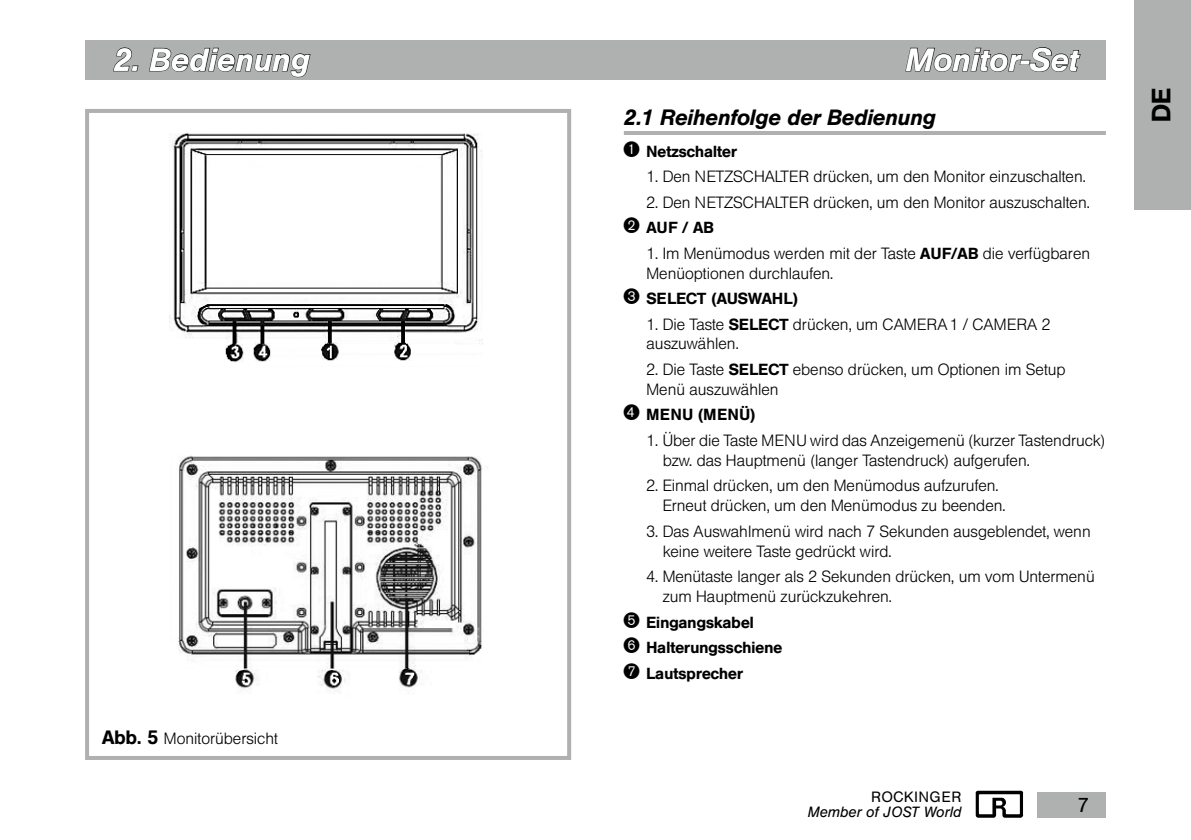
<style>
.page{position:relative;width:1191px;height:840px;background:#fff}
.page>*{position:absolute;margin:0;border:0;box-sizing:border-box;transform-origin:0 0}
.t1{font:italic 500 32px "HE10";letter-spacing:.025em;color:#fff}
.t2{font:500 26.4px "HE10";color:#000}
.t3{font:italic 500 22px "HE10";letter-spacing:.015em;color:#000}
.t4{font:20px "HE10";color:#000}
.t5{font:300 16px/19.8px "HE10";letter-spacing:.015em;color:#000}
.t6{font:500 16px/25.6px "HE10";letter-spacing:.015em;color:#000}
.t7{font:500 16px "HE10";letter-spacing:.055em;color:#000}
.t8{font:italic 14.8px "HE10";letter-spacing:.015em;color:#000}
.t9{font:14.8px "HE10";letter-spacing:.05em;color:#000}
.s1{font-family:"AK11 Figures Mathematic";font-weight:400;font-size:22px}
.s2{font-weight:500}
.s3{font-weight:500;font-size:19.2px}
</style>
<div class="page">
<div style="left:1037px;top:791px;width:69px;height:25px;background:#afb0b0"></div>
<img style="left:975px;top:790px;width:49px;height:27px">
<div style="left:1134px;top:0;width:57px;height:210px;background:#afb0b0"></div>
<div style="left:85px;top:40px;width:1021px;height:39px;background:#afb0b0"></div>
<svg style="left:113px;top:47px;width:26px;height:25px"></svg>
<svg style="left:148px;top:47px;width:163px;height:33px"></svg>
<svg style="left:904px;top:47px;width:177px;height:33px"></svg>
<hr style="left:624px;top:131px;width:482px;height:4px;background:#afb0b0">
<img style="left:169px;top:133px;width:313px;height:230px">
<div style="left:85px;top:109px;width:486px;height:650px;border:4px solid #afb0b0"></div>
<img style="left:178px;top:455px;width:304px;height:239px">
<h1 class="t1" style="left:113px;top:41px;width:197px">2. Bedienung</h1>
<h1 class="t1" style="left:905px;top:41px;width:174px">Monitor-Set</h1>
<h3 class="t3" style="left:624px;top:105px;width:313px">2.1 Reihenfolge der Bedienung</h3>
<p class="t6" style="left:624px;top:138px;width:114px"><span class="s1">*</span> Netzschalter</p>
<p class="t5" style="left:646px;top:166px;width:440px">1. Den NETZSCHALTER drücken, um den Monitor einzuschalten.</p>
<p class="t5" style="left:624px;top:189px;width:467px;line-height:25.6px;text-indent:23px">2. Den NETZSCHALTER drücken, um den Monitor auszuschalten. <span class="s1">œ</span> <span class="s2">AUF / AB</span></p>
<p class="t5" style="left:646px;top:243px;width:445px">1. Im Menümodus werden mit der Taste <span class="s2">AUF/AB</span> die verfügbaren<br>Menüoptionen durchlaufen.</p>
<p class="t6" style="left:624px;top:285px;width:176px"><span class="s1">å</span> SELECT (AUSWAHL)</p>
<p class="t5" style="left:646px;top:314px;width:405px">1. Die Taste <span class="s2">SELECT</span> drücken, um CAMERA 1 / CAMERA 2 auszuwählen.</p>
<p class="t5" style="left:646px;top:359px;width:420px">2. Die Taste <span class="s2">SELECT</span> ebenso drücken, um Optionen im Setup<br>Menü auszuwählen</p>
<p class="t7" style="left:624px;top:405px;width:133px"><span class="s1">¨</span> MENU (MENÜ)</p>
<p class="t5" style="left:662px;top:430px;width:444px;text-indent:-16px">1. Über die Taste MENU wird das Anzeigemenü (kurzer Tastendruck) bzw. das Hauptmenü (langer Tastendruck) aufgerufen.</p>
<p class="t5" style="left:662px;top:475px;width:344px;text-indent:-16px">2. Einmal drücken, um den Menümodus aufzurufen.<br>Erneut drücken, um den Menümodus zu beenden.</p>
<p class="t5" style="left:662px;top:521px;width:429px;text-indent:-16px">3. Das Auswahlmenü wird nach 7 Sekunden ausgeblendet, wenn keine weitere Taste gedrückt wird.</p>
<p class="t5" style="left:662px;top:566px;width:433px;text-indent:-16px">4. Menütaste langer als 2 Sekunden drücken, um vom Untermenü zum Hauptmenü zurückzukehren.</p>
<p class="t6" style="left:624px;top:608px;width:131px"><span class="s1">ˆ</span> Eingangskabel</p>
<p class="t6" style="left:624px;top:634px;width:160px"><span class="s1">–</span> Halterungsschiene <span class="s1">ı</span> Lautsprecher</p>
<p class="t5" style="left:102px;top:728px;width:177px"><span class="s3">Abb. 5</span> Monitorübersicht</p>
<p class="t9" style="left:871px;top:788px;width:91px">ROCKINGER</p>
<p class="t8" style="left:808px;top:803px;width:155px">Member of JOST World</p>
<p class="t4" style="left:1077px;top:792px;width:13px">7</p>
<h2 class="t2" style="left:1145px;top:122px;width:35px;rotate:-90deg">DE</h2>
</div>
